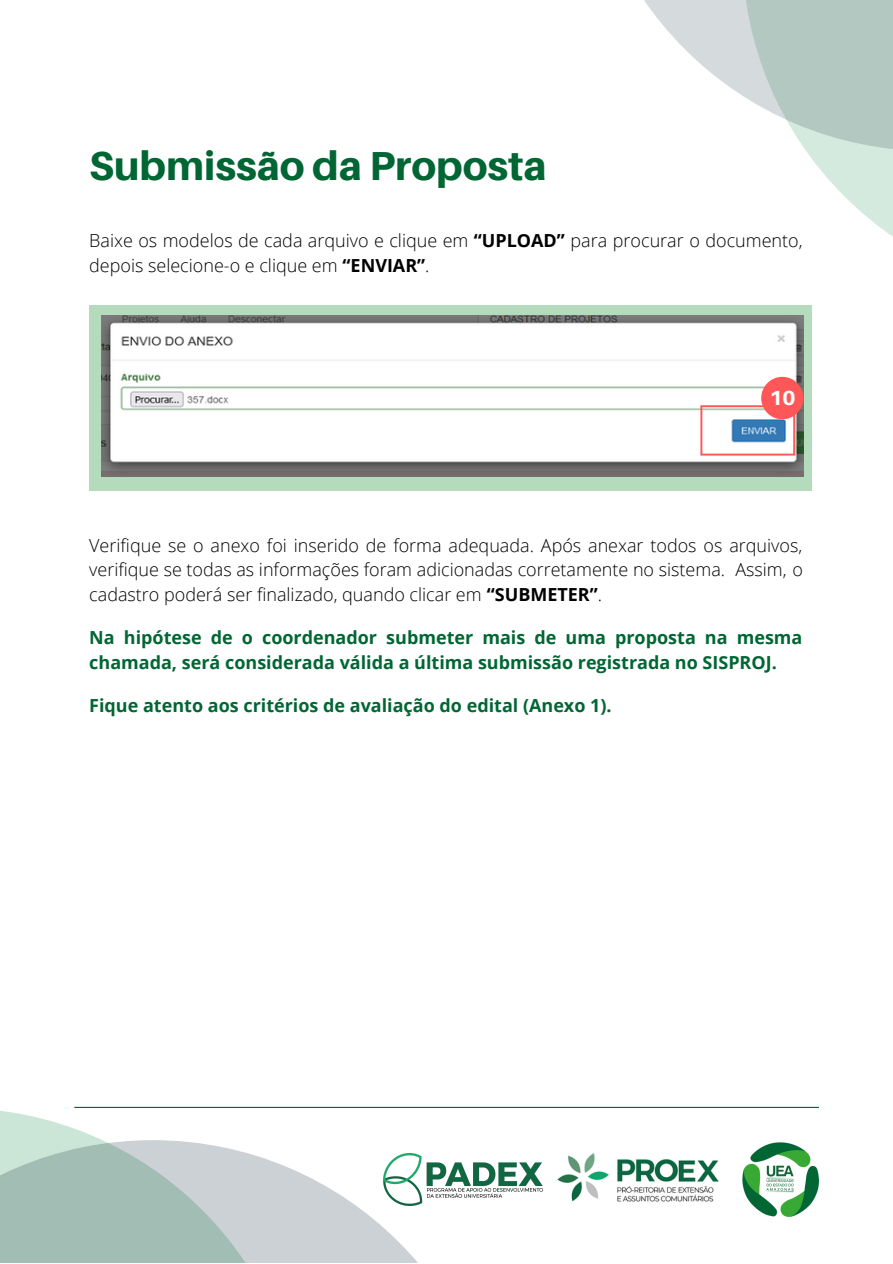
<style>
.page{position:relative;width:893px;height:1264px;background:#fff}
.page>*{position:absolute;margin:0;border:0;box-sizing:border-box;transform-origin:0 0}
.t1{font:800 40.5px "Aileron";color:#016633}
.t2{font:800 20.4px "Aileron";color:#fff}
.t3{font:300 18px/24.8px "Open Sans";color:#000}
.t4{font:700 18px/24.8px "Open Sans";color:#016633}
.s1{font-weight:700}
</style>
<div class="page">
<img style="left:557px;top:1153px;width:162px;height:49px">
<img style="left:742px;top:1142px;width:76px;height:74px">
<hr style="left:74px;top:1106px;width:744px;height:1px;background:#016633">
<svg style="left:0;top:1107px;width:304px;height:33px"></svg>
<svg style="left:0;top:1140px;width:417px;height:122px"></svg>
<svg style="left:806px;top:151px;width:86px;height:85px;fill:#d5eade"></svg>
<svg style="left:644px;top:0;width:248px;height:151px"></svg>
<img style="left:383px;top:1153px;width:160px;height:52px">
<div style="left:89px;top:305px;width:723px;height:185px;background:#b4dbbb"></div>
<img style="left:101px;top:315px;width:702px;height:161px">
<hr style="left:700px;top:407px;width:2px;height:46px;background:#ff5757">
<hr style="left:793px;top:407px;width:2px;height:46px;background:#ff5757">
<hr style="left:700px;top:405px;width:95px;height:2px;background:#ff5757">
<hr style="left:700px;top:453px;width:95px;height:2px;background:#ff5757">
<div style="left:761px;top:377px;width:42px;height:42px;background:#ff5757;border-radius:50%"></div>
<p class="t1" style="left:89px;top:141px;width:459px">Submissão da Proposta</p>
<p class="t3" style="left:89px;top:227px;width:714px">Baixe os modelos de cada arquivo e clique em <span class="s1">“UPLOAD”</span> para procurar o documento, depois selecione-o e clique em <span class="s1">“ENVIAR”</span>.</p>
<p class="t2" style="left:769px;top:385px;width:28px">10</p>
<p class="t3" style="left:89px;top:532px;width:715px;text-align:justify">Verifique se o anexo foi inserido de forma adequada. Após anexar todos os arquivos, verifique se todas as informações foram adicionadas corretamente no sistema. Assim, o cadastro poderá ser finalizado, quando clicar em <span class="s1">“SUBMETER”</span>.</p>
<p class="t4" style="left:89px;top:625px;width:714px">Na hipótese de o coordenador submeter mais de uma proposta na mesma chamada, será considerada válida a última submissão registrada no SISPROJ.</p>
<p class="t4" style="left:89px;top:693px;width:524px">Fique atento aos critérios de avaliação do edital (Anexo 1).</p>
</div>
